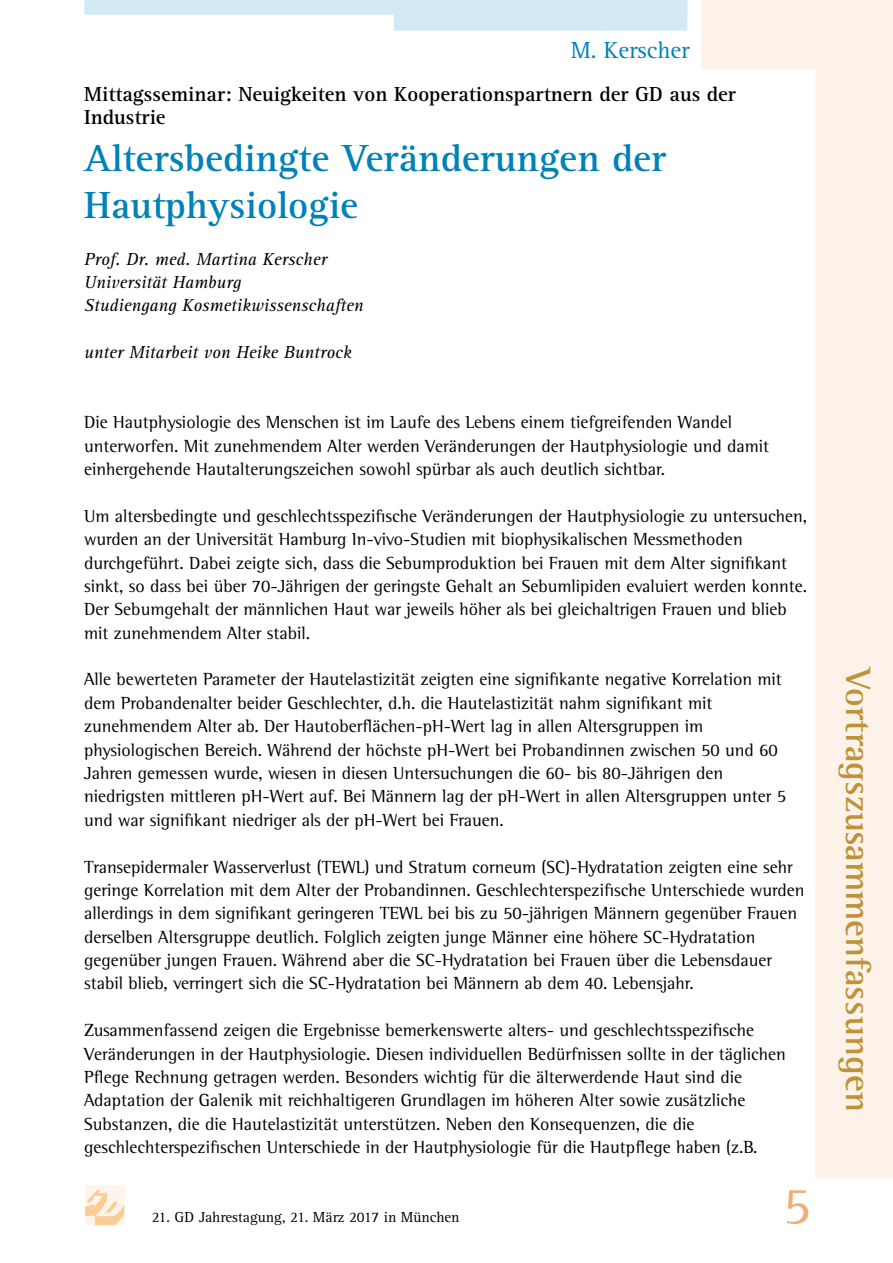
<style>
.page{position:relative;width:893px;height:1263px;background:#fff}
.page>*{position:absolute;margin:0;border:0;box-sizing:border-box;transform-origin:0 0}
.t1{font:54px "Agfa Rotis Serif";color:#f5ac75}
.t2{font:700 39px/46.8px "Agfa Rotis Serif";color:#0082b8}
.t3{font:700 36px "Agfa Rotis Semi Serif";color:#bf9237}
.t4{font:24px "Agfa Rotis Serif";color:#0082b8}
.t5{font:700 21px/23.4px "Agfa Rotis Serif";color:#000}
.t6{font:18px/23.4px "Agfa Rotis Semi Serif";color:#000}
.t7{font:italic 18px/23.4px "Agfa Rotis Serif";color:#000}
.t8{font:15px "Agfa Rotis Serif";color:#000}
</style>
<div class="page">
<svg style="left:701px;top:21px;width:192px;height:1157px"></svg>
<div style="left:85px;top:1186px;width:39px;height:39px;background:#fef4eb"></div>
<svg style="left:85px;top:1189px;width:39px;height:36px"></svg>
<svg style="left:84px;top:0;width:603px;height:31px"></svg>
<div style="left:701px;top:0;width:192px;height:21px;background:#fcf2ea"></div>
<h3 class="t4" style="left:571px;top:36px;width:120px">M. Kerscher</h3>
<p class="t5" style="left:84px;top:83px;width:653px">Mittagsseminar: Neuigkeiten von Kooperationspartnern der GD aus der<br>Industrie</p>
<h2 class="t2" style="left:84px;top:135px;width:583px">Altersbedingte Veränderungen der<br>Hautphysiologie</h2>
<p class="t7" style="left:84px;top:247px;width:281px">Prof. Dr. med. Martina Kerscher<br>Universität Hamburg<br>Studiengang Kosmetikwissenschaften</p>
<p class="t7" style="left:84px;top:341px;width:269px">unter Mitarbeit von Heike Buntrock</p>
<p class="t6" style="left:84px;top:410px;width:686px">Die Hautphysiologie des Menschen ist im Laufe des Lebens einem tiefgreifenden Wandel unterworfen. Mit zunehmendem Alter werden Veränderungen der Hautphysiologie und damit einhergehende Hautalterungszeichen sowohl spürbar als auch deutlich sichtbar.</p>
<p class="t6" style="left:84px;top:504px;width:724px">Um altersbedingte und geschlechtsspezifische Veränderungen der Hautphysiologie zu untersuchen, wurden an der Universität Hamburg In-vivo-Studien mit biophysikalischen Messmethoden durchgeführt. Dabei zeigte sich, dass die Sebumproduktion bei Frauen mit dem Alter signifikant sinkt, so dass bei über 70-Jährigen der geringste Gehalt an Sebumlipiden evaluiert werden konnte.<br>Der Sebumgehalt der männlichen Haut war jeweils höher als bei gleichaltrigen Frauen und blieb mit zunehmendem Alter stabil.</p>
<p class="t6" style="left:84px;top:668px;width:703px">Alle bewerteten Parameter der Hautelastizität zeigten eine signifikante negative Korrelation mit dem Probandenalter beider Geschlechter, d.h. die Hautelastizität nahm signifikant mit zunehmendem Alter ab. Der Hautoberflächen-pH-Wert lag in allen Altersgruppen im physiologischen Bereich. Während der höchste pH-Wert bei Probandinnen zwischen 50 und 60<br>Jahren gemessen wurde, wiesen in diesen Untersuchungen die 60- bis 80-Jährigen den niedrigsten mittleren pH-Wert auf. Bei Männern lag der pH-Wert in allen Altersgruppen unter 5 und war signifikant niedriger als der pH-Wert bei Frauen.</p>
<p class="t6" style="left:84px;top:855px;width:722px">Transepidermaler Wasserverlust (TEWL) und Stratum corneum (SC)-Hydratation zeigten eine sehr geringe Korrelation mit dem Alter der Probandinnen. Geschlechterspezifische Unterschiede wurden allerdings in dem signifikant geringeren TEWL bei bis zu 50-jährigen Männern gegenüber Frauen derselben Altersgruppe deutlich. Folglich zeigten junge Männer eine höhere SC-Hydratation gegenüber jungen Frauen. Während aber die SC-Hydratation bei Frauen über die Lebensdauer stabil blieb, verringert sich die SC-Hydratation bei Männern ab dem 40. Lebensjahr.</p>
<p class="t6" style="left:84px;top:1018px;width:703px">Zusammenfassend zeigen die Ergebnisse bemerkenswerte alters- und geschlechtsspezifische Veränderungen in der Hautphysiologie. Diesen individuellen Bedürfnissen sollte in der täglichen Pflege Rechnung getragen werden. Besonders wichtig für die älterwerdende Haut sind die Adaptation der Galenik mit reichhaltigeren Grundlagen im höheren Alter sowie zusätzliche Substanzen, die die Hautelastizität unterstützen. Neben den Konsequenzen, die die geschlechterspezifischen Unterschiede in der Hautphysiologie für die Hautpflege haben (z.B.</p>
<p class="t8" style="left:152px;top:1208px;width:309px">21. GD Jahrestagung, 21. März 2017 in München</p>
<h1 class="t1" style="left:783px;top:1175px;width:30px">5</h1>
<h3 class="t3" style="left:880px;top:668px;width:445px;rotate:90deg">Vortragszusammenfassungen</h3>
</div>
